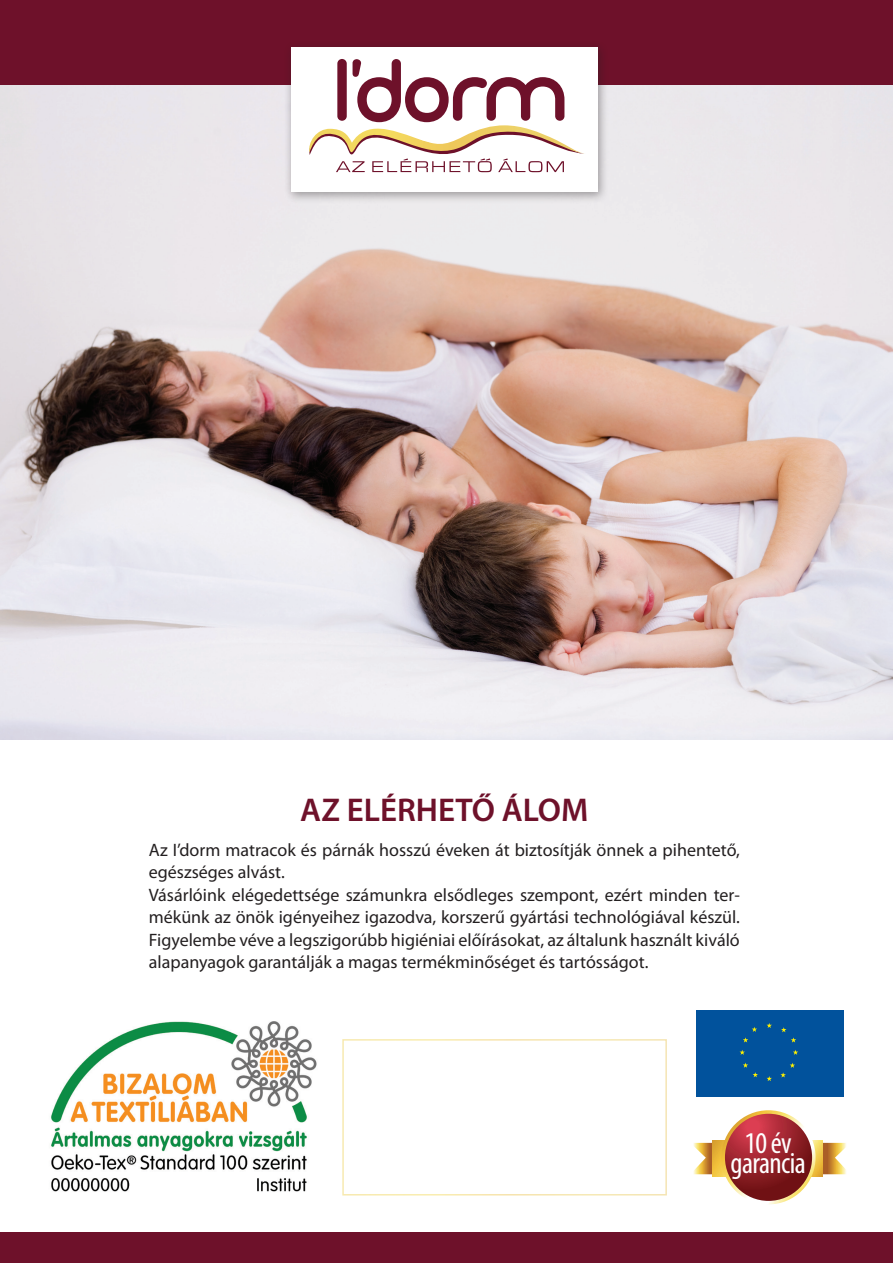
<style>
.page{position:relative;width:893px;height:1263px;background:#fff}
.page>*{position:absolute;margin:0;border:0;box-sizing:border-box;transform-origin:0 0}
.t1{font:600 33px "Myriad Pro";color:#6e112a}
.t2{font:condensed 30.3px "Myriad Pro";letter-spacing:-.02em;color:#fff}
.leírás{font:18px/22.5px "Myriad Pro";color:#231f20}
</style>
<div class="page">
<div style="left:342px;top:1039px;width:325px;height:156px;border:2px solid #fff"></div>
<div style="left:0;top:0;width:893px;height:85px;background:#6e112a"></div>
<div style="left:0;top:1233px;width:893px;height:30px;background:#6e112a"></div>
<img style="left:0;top:85px;width:893px;height:655px">
<div style="left:696px;top:1010px;width:147px;height:87px;background:#01529c"></div>
<svg style="left:739px;top:1023px;width:59px;height:58px"></svg>
<img style="left:51px;top:1021px;width:266px;height:171px">
<div style="left:284px;top:41px;width:325px;height:162px;background:#231f20;opacity:.4"></div>
<div style="left:291px;top:48px;width:307px;height:144px;background:#fff"></div>
<svg style="left:309px;top:59px;width:275px;height:113px"></svg>
<svg style="left:693px;top:1140px;width:153px;height:37px"></svg>
<svg style="left:721px;top:1110px;width:95px;height:94px"></svg>
<svg style="left:725px;top:1114px;width:87px;height:87px;background:#98232b"></svg>
<p class="t1" style="left:300px;top:789px;width:290px">AZ ELÉRHETŐ ÁLOM</p>
<p class="leírás" style="left:149px;top:838px;width:593px">Az I’dorm matracok és párnák hosszú éveken át biztosítják önnek a pihentető, egészséges alvást.</p>
<p class="leírás" style="left:149px;top:883px;width:593px;text-align:justify">Vásárlóink elégedettsége számunkra elsődleges szempont, ezért minden ter&shy;mékünk az önök igényeihez igazodva, korszerű gyártási technológiával készül.<br>Figyelembe véve a legszigorúbb higiéniai előírásokat, az általunk használt kiváló alapanyagok garantálják a magas termékminőséget és tartósságot.</p>
<p class="t2" style="left:745px;top:1124px;width:49px">10 év</p>
<p class="t2" style="left:730px;top:1144px;width:77px">garancia</p>
</div>
